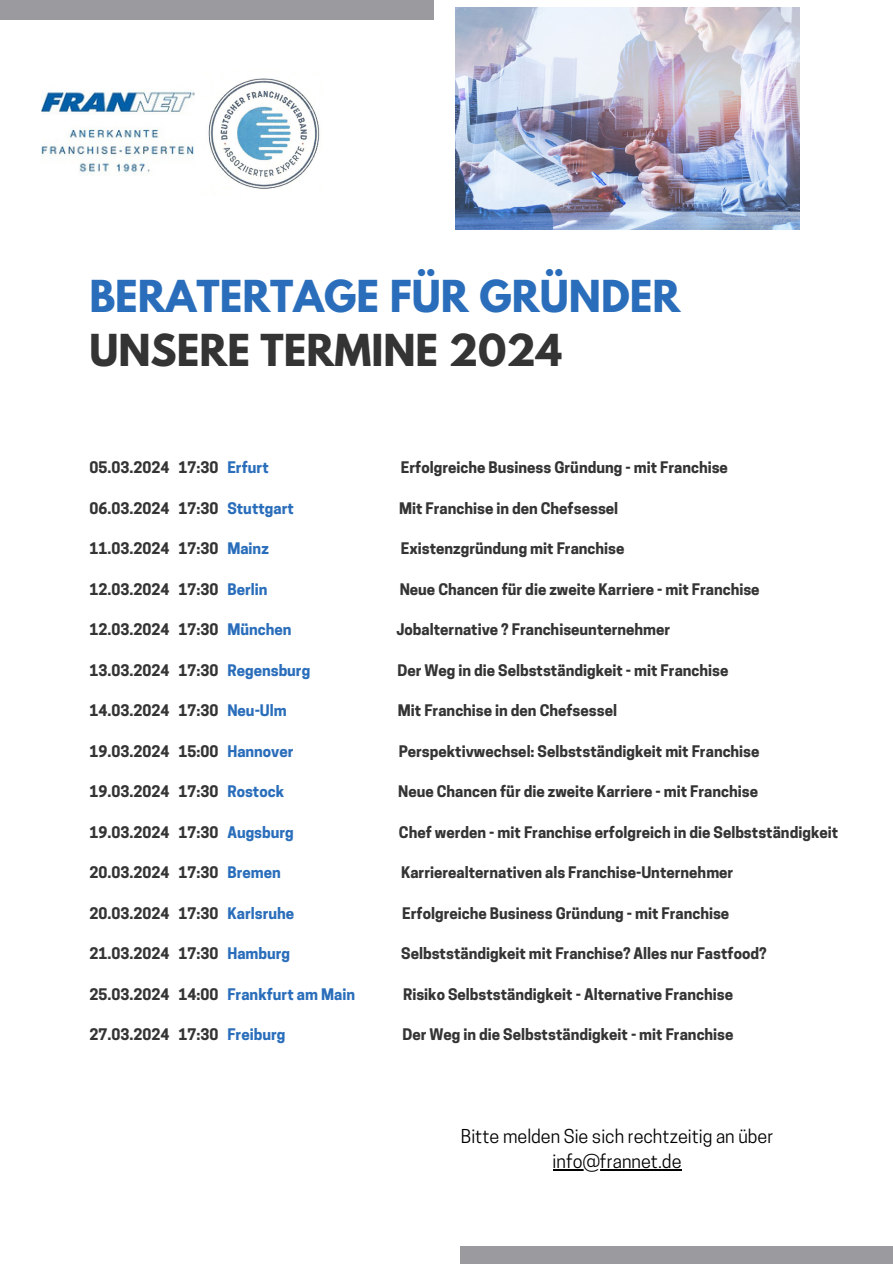
<style>
.page{position:relative;width:893px;height:1264px;background:#fff}
.page>*{position:absolute;margin:0;border:0;box-sizing:border-box;transform-origin:0 0}
.t1{font:700 39px "League Spartan";color:#2a6ebb}
.t2{font:700 39px "League Spartan";color:#343434}
.t3{font:18px "Cooper Hewitt";color:#000}
.t4{font:700 15px "Cooper Hewitt";color:#343434}
.s1{color:#2a6ebb}
</style>
<div class="page">
<div style="left:460px;top:1246px;width:432px;height:17px;background:#9a9a9f"></div>
<div style="left:0;top:0;width:434px;height:20px;background:#9a9a9f"></div>
<img style="left:455px;top:7px;width:344px;height:222px">
<img style="left:208px;top:70px;width:112px;height:119px">
<img style="left:41px;top:91px;width:153px;height:85px">
<hr style="left:552px;top:1169px;width:129px;height:1px;background:#000">
<p class="t1" style="left:89px;top:276px;width:592px">BERATERTAGE FÜR GRÜNDER</p>
<p class="t2" style="left:89px;top:330px;width:474px">UNSERE TERMINE 2024</p>
<p class="t4" style="left:89px;top:462px;width:181px">05.03.2024 17:30 <span class="s1">Erfurt</span></p>
<p class="t4" style="left:401px;top:462px;width:328px">Erfolgreiche Business Gründung - mit Franchise</p>
<p class="t4" style="left:89px;top:502px;width:206px">06.03.2024 17:30 <span class="s1">Stuttgart</span></p>
<p class="t4" style="left:399px;top:502px;width:221px">Mit Franchise in den Chefsessel</p>
<p class="t4" style="left:89px;top:543px;width:181px">11.03.2024 17:30 <span class="s1">Mainz</span></p>
<p class="t4" style="left:401px;top:543px;width:225px">Existenzgründung mit Franchise</p>
<p class="t4" style="left:89px;top:583px;width:180px">12.03.2024 17:30 <span class="s1">Berlin</span></p>
<p class="t4" style="left:399px;top:583px;width:361px">Neue Chancen für die zweite Karriere - mit Franchise</p>
<p class="t4" style="left:89px;top:624px;width:204px">12.03.2024 17:30 <span class="s1">München</span></p>
<p class="t4" style="left:396px;top:624px;width:275px">Jobalternative ? Franchiseunternehmer</p>
<p class="t4" style="left:89px;top:664px;width:222px">13.03.2024 17:30 <span class="s1">Regensburg</span></p>
<p class="t4" style="left:397px;top:664px;width:332px">Der Weg in die Selbstständigkeit - mit Franchise</p>
<p class="t4" style="left:89px;top:705px;width:199px">14.03.2024 17:30 <span class="s1">Neu-Ulm</span></p>
<p class="t4" style="left:398px;top:705px;width:221px">Mit Franchise in den Chefsessel</p>
<p class="t4" style="left:89px;top:745px;width:206px">19.03.2024 15:00 <span class="s1">Hannover</span></p>
<p class="t4" style="left:398px;top:745px;width:362px">Perspektivwechsel: Selbstständigkeit mit Franchise</p>
<p class="t4" style="left:89px;top:786px;width:196px">19.03.2024 17:30 <span class="s1">Rostock</span></p>
<p class="t4" style="left:398px;top:786px;width:361px">Neue Chancen für die zweite Karriere - mit Franchise</p>
<p class="t4" style="left:89px;top:826px;width:206px">19.03.2024 17:30 <span class="s1">Augsburg</span></p>
<p class="t4" style="left:399px;top:826px;width:440px">Chef werden - mit Franchise erfolgreich in die Selbstständigkeit</p>
<p class="t4" style="left:89px;top:867px;width:193px">20.03.2024 17:30 <span class="s1">Bremen</span></p>
<p class="t4" style="left:401px;top:867px;width:334px">Karrierealternativen als Franchise-Unternehmer</p>
<p class="t4" style="left:89px;top:907px;width:206px">20.03.2024 17:30 <span class="s1">Karlsruhe</span></p>
<p class="t4" style="left:402px;top:907px;width:328px">Erfolgreiche Business Gründung - mit Franchise</p>
<p class="t4" style="left:89px;top:948px;width:202px">21.03.2024 17:30 <span class="s1">Hamburg</span></p>
<p class="t4" style="left:401px;top:948px;width:367px">Selbstständigkeit mit Franchise? Alles nur Fastfood?</p>
<p class="t4" style="left:89px;top:988px;width:267px">25.03.2024 14:00 <span class="s1">Frankfurt am Main</span></p>
<p class="t4" style="left:403px;top:988px;width:331px">Risiko Selbstständigkeit - Alternative Franchise</p>
<p class="t4" style="left:89px;top:1029px;width:197px">27.03.2024 17:30 <span class="s1">Freiburg</span></p>
<p class="t4" style="left:402px;top:1029px;width:332px">Der Weg in die Selbstständigkeit - mit Franchise</p>
<p class="t3" style="left:460px;top:1129px;width:314px">Bitte melden Sie sich rechtzeitig an über</p>
<p class="t3" style="left:552px;top:1154px;width:130px">info@frannet.de</p>
</div>
